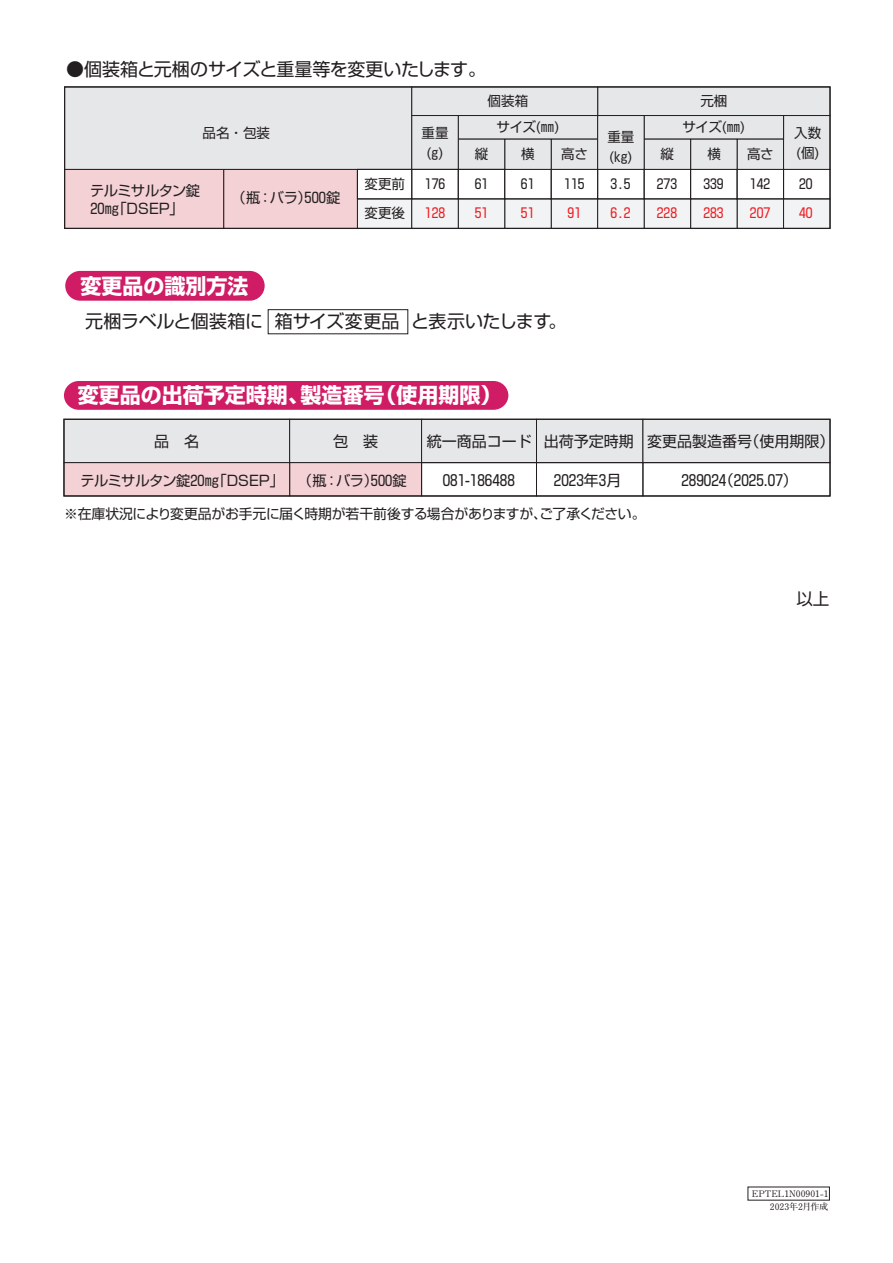
<style>
.page{position:relative;width:893px;height:1263px;background:#fff}
.page>*{position:absolute;margin:0;border:0;box-sizing:border-box;transform-origin:0 0}
.t1{font:700 21px "Shin Go Pro";color:#fff}
.t2{font:18px "Shin Go Pro";letter-spacing:-.02em;color:#231f20}
.t3{font:16.5px "Shin Go Pro";color:#231f20}
.t4{font:15px "Shin Go Pro";color:#231f20}
.t5{font:14.25px/18.3px "Shin Go Pro";letter-spacing:-.03em;color:#231f20}
.t6{font:13.8px "Shin Go Pro";letter-spacing:-.02em;color:#231f20}
.t7{font:13.5px/19.5px "Shin Go Pro";color:#231f20}
.t8{font:13.5px "Shin Go Pro";color:#ee1d23}
.t9{font:700 9px/12.8px "Futo Min A101 Pro";color:#231f20;text-align:right}
</style>
<div class="page">
<div style="left:64px;top:381px;width:444px;height:29px;background:#d01b65"></div>
<div style="left:65px;top:271px;width:200px;height:30px;background:#d01b65;border-radius:15px"></div>
<div style="left:268px;top:309px;width:140px;height:25px;border:1px solid #231f20"></div>
<div style="left:64px;top:419px;width:226px;height:44px;background:#e6e7e9"></div>
<div style="left:289px;top:419px;width:133px;height:44px;background:#e6e7e9;border:1px solid #231f20"></div>
<div style="left:421px;top:419px;width:116px;height:44px;background:#e6e7e9;border:1px solid #231f20"></div>
<div style="left:536px;top:419px;width:107px;height:44px;background:#e6e7e9;border:1px solid #231f20"></div>
<div style="left:289px;top:462px;width:133px;height:34px;background:#f3d1d5;border:1px solid #231f20"></div>
<div style="left:64px;top:462px;width:226px;height:34px;background:#f3d1d5;border:1px solid #231f20"></div>
<div style="left:421px;top:462px;width:116px;height:34px;border:1px solid #231f20"></div>
<div style="left:536px;top:462px;width:107px;height:34px;border:1px solid #231f20"></div>
<div style="left:643px;top:419px;width:187px;height:44px;background:#e6e7e9"></div>
<div style="left:643px;top:462px;width:187px;height:34px;border:1px solid #231f20"></div>
<div style="left:63px;top:419px;width:768px;height:78px;border:1px solid #231f20"></div>
<div style="left:357px;top:198px;width:55px;height:31px;background:#f2f3f4"></div>
<div style="left:737px;top:198px;width:47px;height:31px;background:#f2f3f4;border:1px solid #231f20"></div>
<div style="left:690px;top:198px;width:47px;height:31px;background:#f2f3f4"></div>
<div style="left:644px;top:198px;width:47px;height:31px;background:#f2f3f4;border:1px solid #231f20"></div>
<div style="left:551px;top:198px;width:47px;height:31px;background:#f2f3f4"></div>
<div style="left:504px;top:198px;width:48px;height:31px;background:#f2f3f4;border:1px solid #231f20"></div>
<div style="left:458px;top:198px;width:47px;height:31px;background:#f2f3f4;border:1px solid #231f20"></div>
<div style="left:64px;top:169px;width:160px;height:60px;background:#f3d1d5"></div>
<div style="left:223px;top:169px;width:135px;height:60px;background:#f3d1d5;border:1px solid #231f20"></div>
<div style="left:64px;top:87px;width:348px;height:83px;background:#e6e7e9;border:1px solid #231f20"></div>
<div style="left:357px;top:169px;width:55px;height:30px;border:1px solid #231f20"></div>
<div style="left:737px;top:169px;width:47px;height:30px;border:1px solid #231f20"></div>
<div style="left:690px;top:169px;width:47px;height:30px;border:1px solid #231f20"></div>
<div style="left:597px;top:87px;width:233px;height:29px;background:#e6e7e9"></div>
<div style="left:644px;top:169px;width:47px;height:30px;border:1px solid #231f20"></div>
<div style="left:551px;top:169px;width:47px;height:30px;border:1px solid #231f20"></div>
<div style="left:504px;top:169px;width:48px;height:30px;border:1px solid #231f20"></div>
<div style="left:411px;top:87px;width:187px;height:29px;background:#e6e7e9"></div>
<div style="left:737px;top:139px;width:47px;height:31px;background:#e6e7e9;border:1px solid #231f20"></div>
<div style="left:690px;top:139px;width:47px;height:31px;background:#e6e7e9;border:1px solid #231f20"></div>
<div style="left:644px;top:139px;width:47px;height:31px;background:#e6e7e9;border:1px solid #231f20"></div>
<div style="left:551px;top:139px;width:47px;height:31px;background:#e6e7e9;border:1px solid #231f20"></div>
<div style="left:504px;top:139px;width:48px;height:31px;background:#e6e7e9;border:1px solid #231f20"></div>
<div style="left:458px;top:139px;width:47px;height:31px;background:#e6e7e9"></div>
<div style="left:458px;top:169px;width:47px;height:30px;border:1px solid #231f20"></div>
<div style="left:783px;top:198px;width:47px;height:31px;background:#f2f3f4;border:1px solid #231f20"></div>
<div style="left:783px;top:169px;width:47px;height:30px;border:1px solid #231f20"></div>
<div style="left:783px;top:115px;width:47px;height:55px;background:#e6e7e9;border:1px solid #231f20"></div>
<div style="left:458px;top:115px;width:140px;height:24px;background:#e6e7e9;border:1px solid #231f20"></div>
<div style="left:644px;top:115px;width:140px;height:24px;background:#e6e7e9;border:1px solid #231f20"></div>
<div style="left:411px;top:198px;width:48px;height:31px;background:#f2f3f4;border:1px solid #231f20"></div>
<div style="left:411px;top:115px;width:48px;height:55px;background:#e6e7e9;border:1px solid #231f20"></div>
<div style="left:411px;top:169px;width:48px;height:30px;border:1px solid #231f20"></div>
<div style="left:597px;top:198px;width:47px;height:31px;background:#f2f3f4;border:1px solid #231f20"></div>
<div style="left:597px;top:169px;width:47px;height:30px;border:1px solid #231f20"></div>
<div style="left:597px;top:115px;width:47px;height:55px;background:#e6e7e9;border:1px solid #231f20"></div>
<div style="left:64px;top:86px;width:767px;height:143px;border:1px solid #231f20"></div>
<h2 class="t2" style="left:66px;top:55px;width:422px">●個装箱と元梱のサイズと重量等を変更いたします。</h2>
<p class="t7" style="left:203px;top:122px;width:69px">品名・包装</p>
<p class="t5" style="left:90px;top:179px;width:112px">テルミサルタン錠<br>20mg「DSEP」</p>
<p class="t5" style="left:232px;top:187px;width:110px">（瓶：バラ）500錠</p>
<p class="t7" style="left:365px;top:167px;width:42px;line-height:29.5px">変更前変更後</p>
<p class="t7" style="left:421px;top:122px;width:28px;text-align:center">重量(g)</p>
<p class="t7" style="left:425px;top:172px;width:22px">176</p>
<p class="t8" style="left:425px;top:202px;width:22px">128</p>
<p class="t7" style="left:497px;top:86px;width:64px;line-height:26.4px;text-indent:-9px">個装箱<br>サイズ(mm)</p>
<p class="t7" style="left:700px;top:89px;width:28px">元梱</p>
<p class="t7" style="left:682px;top:115px;width:64px">サイズ(mm)</p>
<p class="t7" style="left:607px;top:126px;width:28px">重量(kg)</p>
<p class="t7" style="left:610px;top:172px;width:22px">3.5</p>
<p class="t8" style="left:610px;top:202px;width:22px">6.2</p>
<p class="t7" style="left:475px;top:142px;width:15px">縦</p>
<p class="t7" style="left:521px;top:142px;width:15px">横</p>
<p class="t7" style="left:561px;top:142px;width:28px">高さ</p>
<p class="t7" style="left:661px;top:142px;width:15px">縦</p>
<p class="t7" style="left:707px;top:142px;width:15px">横</p>
<p class="t7" style="left:747px;top:142px;width:28px">高さ</p>
<p class="t7" style="left:475px;top:172px;width:15px">61</p>
<p class="t8" style="left:475px;top:202px;width:15px">51</p>
<p class="t7" style="left:703px;top:172px;width:22px">339</p>
<p class="t8" style="left:703px;top:202px;width:22px">283</p>
<p class="t7" style="left:750px;top:172px;width:22px">142</p>
<p class="t8" style="left:750px;top:202px;width:22px">207</p>
<p class="t7" style="left:521px;top:172px;width:15px">61</p>
<p class="t8" style="left:521px;top:202px;width:15px">51</p>
<p class="t7" style="left:657px;top:172px;width:22px">273</p>
<p class="t8" style="left:657px;top:202px;width:22px">228</p>
<p class="t7" style="left:564px;top:172px;width:22px">115</p>
<p class="t8" style="left:568px;top:202px;width:15px">91</p>
<p class="t7" style="left:794px;top:122px;width:28px">入数(個)</p>
<p class="t7" style="left:799px;top:172px;width:15px">20</p>
<p class="t8" style="left:799px;top:202px;width:15px">40</p>
<h1 class="t1" style="left:80px;top:269px;width:169px">変更品の識別方法</h1>
<h2 class="t2" style="left:85px;top:306px;width:483px">元梱ラベルと個装箱に 箱サイズ変更品 と表示いたします。</h2>
<h1 class="t1" style="left:78px;top:379px;width:425px">変更品の出荷予定時期、製造番号（使用期限）</h1>
<p class="t4" style="left:154px;top:429px;width:46px">品　名</p>
<p class="t4" style="left:333px;top:429px;width:46px">包　装</p>
<p class="t5" style="left:80px;top:469px;width:205px">テルミサルタン錠20mg「DSEP」</p>
<p class="t4" style="left:443px;top:468px;width:74px">081-186488</p>
<p class="t4" style="left:554px;top:468px;width:69px">2023年3月</p>
<p class="t4" style="left:427px;top:429px;width:208px">統一商品コード 出荷予定時期</p>
<p class="t5" style="left:298px;top:469px;width:110px">（瓶：バラ）500錠</p>
<p class="t4" style="left:647px;top:429px;width:189px">変更品製造番号（使用期限）</p>
<p class="t4" style="left:681px;top:468px;width:118px">289024（2025.07）</p>
<p class="t6" style="left:64px;top:503px;width:583px">※在庫状況により変更品がお手元に届く時期が若干前後する場合がありますが、ご了承ください。</p>
<p class="t3" style="left:796px;top:585px;width:34px">以上</p>
<p class="t9" style="left:752px;top:1186px;width:78px">EPTEL1N00901-1<br>2023年2月作成</p>
</div>
